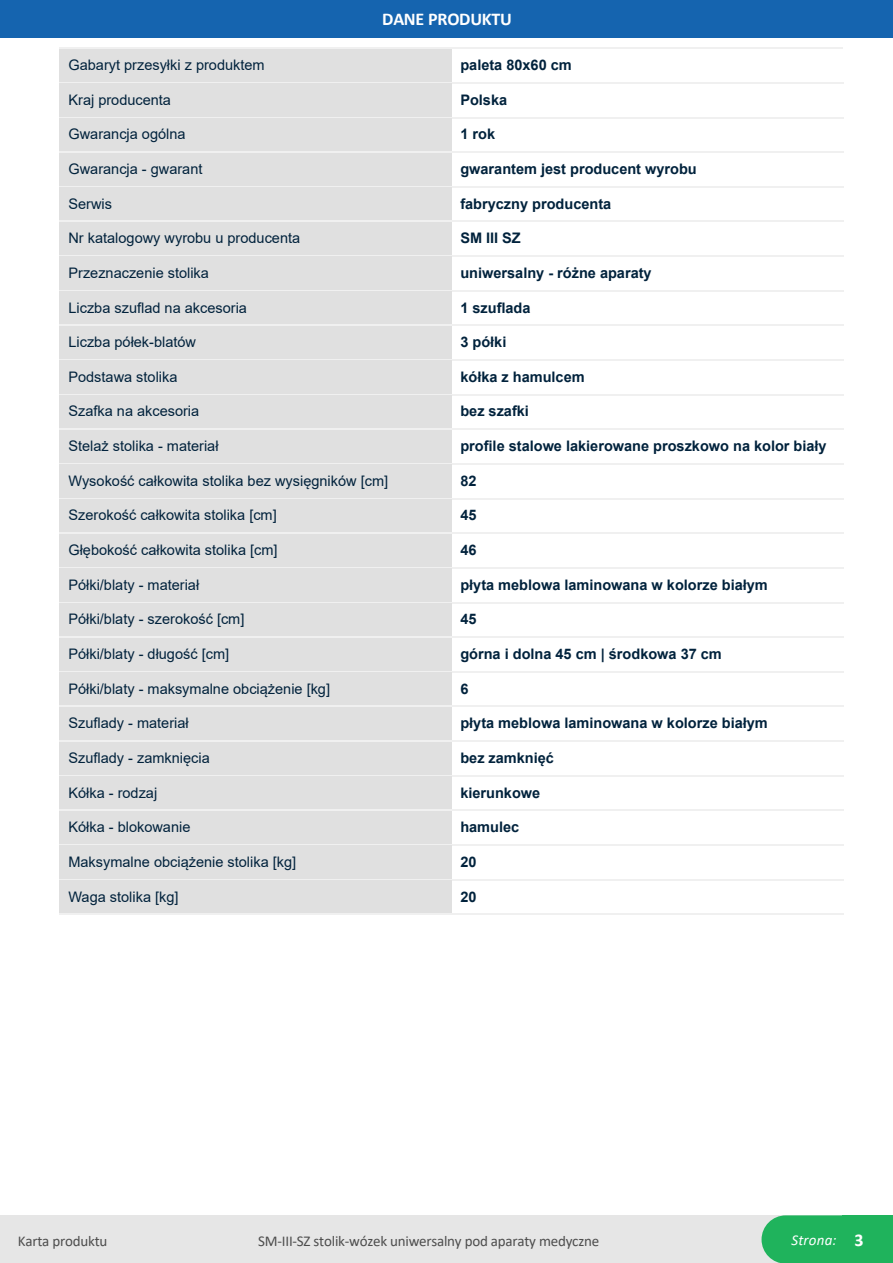
<style>
.page{position:relative;width:893px;height:1263px;background:#fff}
.page>*{position:absolute;margin:0;border:0;box-sizing:border-box;transform-origin:0 0}
.t1{font:700 18px "Calibri";letter-spacing:-.015em;color:#fff}
.t2{font:15px "Calibri";letter-spacing:-.015em;color:#4d4d4d}
.t3{font:italic 15px "Calibri";letter-spacing:.015em;color:#fff}
.t4{font:14.55px "Arial";color:#01223c}
.t5{font:700 14.55px "Arial";color:#01223c}
.s1{font-weight:700;font-style:normal;font-size:18px}
</style>
<div class="page">
<div style="left:0;top:1215px;width:892px;height:48px;background:#e6e6e6"></div>
<div style="left:761px;top:1215px;width:131px;height:48px;background:#1fb35c;border-radius:24px"></div>
<div style="left:842px;top:1215px;width:50px;height:48px;background:#1fb35c"></div>
<div style="left:0;top:0;width:892px;height:38px;background:#1564af"></div>
<hr style="left:59px;top:48px;width:784px;height:1px;background:#f0f0f0">
<div style="left:59px;top:49px;width:393px;height:34px;background:#e0e0e0"></div>
<hr style="left:59px;top:82px;width:393px;height:1px;background:#f0f0f0">
<hr style="left:452px;top:82px;width:391px;height:1px;background:#f0f0f0">
<div style="left:59px;top:83px;width:393px;height:35px;background:#e0e0e0"></div>
<hr style="left:59px;top:117px;width:393px;height:1px;background:#f0f0f0">
<hr style="left:452px;top:117px;width:391px;height:1px;background:#f0f0f0">
<div style="left:59px;top:118px;width:393px;height:35px;background:#e0e0e0"></div>
<hr style="left:59px;top:152px;width:393px;height:1px;background:#f0f0f0">
<hr style="left:452px;top:152px;width:391px;height:1px;background:#f0f0f0">
<div style="left:59px;top:153px;width:393px;height:34px;background:#e0e0e0"></div>
<hr style="left:59px;top:186px;width:393px;height:1px;background:#f0f0f0">
<hr style="left:452px;top:186px;width:391px;height:1px;background:#f0f0f0">
<div style="left:59px;top:187px;width:393px;height:35px;background:#e0e0e0"></div>
<hr style="left:59px;top:221px;width:393px;height:1px;background:#f0f0f0">
<hr style="left:452px;top:221px;width:391px;height:1px;background:#f0f0f0">
<div style="left:59px;top:222px;width:393px;height:35px;background:#e0e0e0"></div>
<hr style="left:59px;top:256px;width:393px;height:1px;background:#f0f0f0">
<hr style="left:452px;top:256px;width:391px;height:1px;background:#f0f0f0">
<div style="left:59px;top:257px;width:393px;height:34px;background:#e0e0e0"></div>
<hr style="left:59px;top:290px;width:393px;height:1px;background:#f0f0f0">
<hr style="left:452px;top:290px;width:391px;height:1px;background:#f0f0f0">
<div style="left:59px;top:291px;width:393px;height:35px;background:#e0e0e0"></div>
<hr style="left:59px;top:325px;width:393px;height:1px;background:#f0f0f0">
<hr style="left:452px;top:325px;width:391px;height:1px;background:#f0f0f0">
<div style="left:59px;top:326px;width:393px;height:35px;background:#e0e0e0"></div>
<hr style="left:59px;top:359px;width:393px;height:2px;background:#f0f0f0">
<hr style="left:452px;top:359px;width:391px;height:2px;background:#f0f0f0">
<div style="left:59px;top:361px;width:393px;height:34px;background:#e0e0e0"></div>
<hr style="left:59px;top:394px;width:393px;height:1px;background:#f0f0f0">
<hr style="left:452px;top:394px;width:391px;height:1px;background:#f0f0f0">
<div style="left:59px;top:395px;width:393px;height:35px;background:#e0e0e0"></div>
<hr style="left:59px;top:429px;width:393px;height:1px;background:#f0f0f0">
<hr style="left:452px;top:429px;width:391px;height:1px;background:#f0f0f0">
<div style="left:59px;top:430px;width:393px;height:34px;background:#e0e0e0"></div>
<hr style="left:59px;top:463px;width:393px;height:1px;background:#f0f0f0">
<hr style="left:452px;top:463px;width:391px;height:1px;background:#f0f0f0">
<div style="left:59px;top:464px;width:393px;height:35px;background:#e0e0e0"></div>
<hr style="left:59px;top:498px;width:393px;height:1px;background:#f0f0f0">
<hr style="left:452px;top:498px;width:391px;height:1px;background:#f0f0f0">
<div style="left:59px;top:499px;width:393px;height:35px;background:#e0e0e0"></div>
<hr style="left:59px;top:533px;width:393px;height:1px;background:#f0f0f0">
<hr style="left:452px;top:533px;width:391px;height:1px;background:#f0f0f0">
<div style="left:59px;top:534px;width:393px;height:34px;background:#e0e0e0"></div>
<hr style="left:59px;top:567px;width:393px;height:1px;background:#f0f0f0">
<hr style="left:452px;top:567px;width:391px;height:1px;background:#f0f0f0">
<div style="left:59px;top:568px;width:393px;height:35px;background:#e0e0e0"></div>
<hr style="left:59px;top:602px;width:393px;height:1px;background:#f0f0f0">
<hr style="left:452px;top:602px;width:391px;height:1px;background:#f0f0f0">
<div style="left:59px;top:603px;width:393px;height:35px;background:#e0e0e0"></div>
<hr style="left:59px;top:637px;width:393px;height:1px;background:#f0f0f0">
<hr style="left:452px;top:637px;width:391px;height:1px;background:#f0f0f0">
<div style="left:59px;top:638px;width:393px;height:34px;background:#e0e0e0"></div>
<hr style="left:59px;top:671px;width:393px;height:1px;background:#f0f0f0">
<hr style="left:452px;top:671px;width:391px;height:1px;background:#f0f0f0">
<div style="left:59px;top:672px;width:393px;height:35px;background:#e0e0e0"></div>
<hr style="left:59px;top:706px;width:393px;height:1px;background:#f0f0f0">
<hr style="left:452px;top:706px;width:391px;height:1px;background:#f0f0f0">
<div style="left:59px;top:707px;width:393px;height:35px;background:#e0e0e0"></div>
<hr style="left:59px;top:741px;width:393px;height:1px;background:#f0f0f0">
<hr style="left:452px;top:741px;width:391px;height:1px;background:#f0f0f0">
<div style="left:59px;top:742px;width:393px;height:34px;background:#e0e0e0"></div>
<hr style="left:59px;top:775px;width:393px;height:1px;background:#f0f0f0">
<hr style="left:452px;top:775px;width:391px;height:1px;background:#f0f0f0">
<div style="left:59px;top:776px;width:393px;height:35px;background:#e0e0e0"></div>
<hr style="left:59px;top:810px;width:393px;height:1px;background:#f0f0f0">
<hr style="left:452px;top:810px;width:391px;height:1px;background:#f0f0f0">
<div style="left:59px;top:811px;width:393px;height:35px;background:#e0e0e0"></div>
<hr style="left:59px;top:844px;width:393px;height:2px;background:#f0f0f0">
<hr style="left:452px;top:844px;width:391px;height:2px;background:#f0f0f0">
<div style="left:59px;top:846px;width:393px;height:34px;background:#e0e0e0"></div>
<hr style="left:59px;top:879px;width:393px;height:1px;background:#f0f0f0">
<hr style="left:452px;top:879px;width:391px;height:1px;background:#f0f0f0">
<div style="left:59px;top:880px;width:393px;height:35px;background:#e0e0e0"></div>
<hr style="left:59px;top:914px;width:393px;height:1px;background:#f0f0f0">
<hr style="left:452px;top:914px;width:391px;height:1px;background:#f0f0f0">
<p class="t1" style="left:382px;top:11px;width:131px">DANE PRODUKTU</p>
<p class="t4" style="left:68px;top:59px;width:198px">Gabaryt przesyłki z produktem</p>
<p class="t5" style="left:460px;top:59px;width:113px">paleta 80x60 cm</p>
<p class="t4" style="left:68px;top:94px;width:104px">Kraj producenta</p>
<p class="t5" style="left:460px;top:94px;width:48px">Polska</p>
<p class="t4" style="left:68px;top:129px;width:119px">Gwarancja ogólna</p>
<p class="t5" style="left:460px;top:129px;width:36px">1 rok</p>
<p class="t4" style="left:68px;top:163px;width:135px">Gwarancja - gwarant</p>
<p class="t5" style="left:460px;top:163px;width:238px">gwarantem jest producent wyrobu</p>
<p class="t4" style="left:68px;top:198px;width:45px">Serwis</p>
<p class="t5" style="left:460px;top:198px;width:152px">fabryczny producenta</p>
<p class="t4" style="left:68px;top:233px;width:233px">Nr katalogowy wyrobu u producenta</p>
<p class="t5" style="left:460px;top:233px;width:62px">SM III SZ</p>
<p class="t4" style="left:68px;top:267px;width:142px">Przeznaczenie stolika</p>
<p class="t5" style="left:460px;top:267px;width:193px">uniwersalny - różne aparaty</p>
<p class="t4" style="left:68px;top:302px;width:180px">Liczba szuflad na akcesoria</p>
<p class="t5" style="left:460px;top:302px;width:72px">1 szuflada</p>
<p class="t4" style="left:68px;top:337px;width:129px">Liczba półek-blatów</p>
<p class="t5" style="left:460px;top:337px;width:47px">3 półki</p>
<p class="t4" style="left:68px;top:371px;width:110px">Podstawa stolika</p>
<p class="t5" style="left:460px;top:371px;width:126px">kółka z hamulcem</p>
<p class="t4" style="left:68px;top:406px;width:132px">Szafka na akcesoria</p>
<p class="t5" style="left:460px;top:406px;width:70px">bez szafki</p>
<p class="t4" style="left:68px;top:440px;width:152px">Stelaż stolika - materiał</p>
<p class="t5" style="left:460px;top:440px;width:368px">profile stalowe lakierowane proszkowo na kolor biały</p>
<p class="t4" style="left:68px;top:475px;width:321px">Wysokość całkowita stolika bez wysięgników [cm]</p>
<p class="t5" style="left:460px;top:475px;width:18px">82</p>
<p class="t4" style="left:68px;top:510px;width:210px">Szerokość całkowita stolika [cm]</p>
<p class="t5" style="left:460px;top:510px;width:18px">45</p>
<p class="t4" style="left:68px;top:544px;width:210px">Głębokość całkowita stolika [cm]</p>
<p class="t5" style="left:460px;top:544px;width:18px">46</p>
<p class="t4" style="left:68px;top:579px;width:132px">Półki/blaty - materiał</p>
<p class="t5" style="left:460px;top:579px;width:309px">płyta meblowa laminowana w kolorze białym</p>
<p class="t4" style="left:68px;top:614px;width:177px">Półki/blaty - szerokość [cm]</p>
<p class="t5" style="left:460px;top:614px;width:18px">45</p>
<p class="t4" style="left:68px;top:648px;width:162px">Półki/blaty - długość [cm]</p>
<p class="t5" style="left:460px;top:648px;width:263px">górna i dolna 45 cm | środkowa 37 cm</p>
<p class="t4" style="left:68px;top:683px;width:263px">Półki/blaty - maksymalne obciążenie [kg]</p>
<p class="t5" style="left:460px;top:683px;width:10px">6</p>
<p class="t4" style="left:68px;top:718px;width:122px">Szuflady - materiał</p>
<p class="t5" style="left:460px;top:718px;width:309px">płyta meblowa laminowana w kolorze białym</p>
<p class="t4" style="left:68px;top:752px;width:143px">Szuflady - zamknięcia</p>
<p class="t5" style="left:460px;top:752px;width:95px">bez zamknięć</p>
<p class="t4" style="left:68px;top:787px;width:90px">Kółka - rodzaj</p>
<p class="t5" style="left:460px;top:787px;width:81px">kierunkowe</p>
<p class="t4" style="left:68px;top:822px;width:123px">Kółka - blokowanie</p>
<p class="t5" style="left:460px;top:822px;width:60px">hamulec</p>
<p class="t4" style="left:68px;top:856px;width:229px">Maksymalne obciążenie stolika [kg]</p>
<p class="t5" style="left:460px;top:856px;width:18px">20</p>
<p class="t4" style="left:68px;top:891px;width:112px">Waga stolika [kg]</p>
<p class="t5" style="left:460px;top:891px;width:18px">20</p>
<p class="t2" style="left:18px;top:1235px;width:91px">Karta produktu</p>
<p class="t2" style="left:258px;top:1235px;width:342px">SM-III-SZ stolik-wózek uniwersalny pod aparaty medyczne</p>
<p class="t3" style="left:791px;top:1234px;width:74px">Strona: <span class="s1">3</span></p>
</div>
